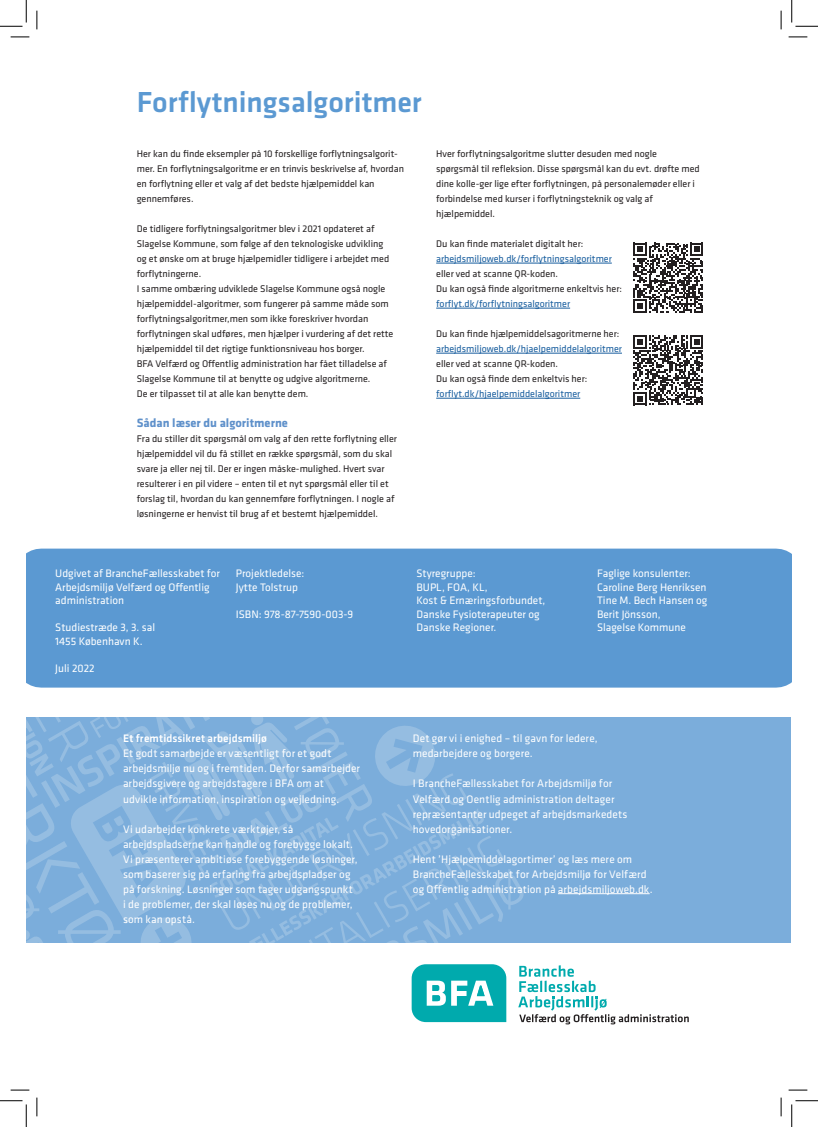
<style>
.page{position:relative;width:818px;height:1127px;background:#fff}
.page>*{position:absolute;margin:0;border:0;box-sizing:border-box;transform-origin:0 0}
.rubrik-2{font:500 30px "Klavika";color:#5b99d2}
.Brød{font:700 12.5px "Klavika";color:#5e90ca}
.Boksbrød{font:11.25px "Klavika";letter-spacing:.005em;color:#fff}
.t1{font:11.25px/13.5px "Klavika Basic";color:#fff}
.Boksbrød-2{font:500 11.25px "Klavika";letter-spacing:.01em;color:#fff}
.Brød-2{font:10px/15px "Klavika";color:#231f20}
.Brød-3{font:10px/15px "Klavika";color:#175d9e}
.s1{color:#231f20}
</style>
<div class="page">
<svg style="left:412px;top:964px;width:94px;height:57px"></svg>
<svg style="left:518px;top:965px;width:171px;height:59px"></svg>
<hr style="left:436px;top:263px;width:176px;height:1px;background:#175d9e">
<hr style="left:436px;top:308px;width:134px;height:1px;background:#175d9e">
<hr style="left:436px;top:353px;width:186px;height:1px;background:#175d9e">
<hr style="left:436px;top:398px;width:144px;height:1px;background:#175d9e">
<svg style="left:633px;top:243px;width:70px;height:69px"></svg>
<svg style="left:633px;top:335px;width:70px;height:70px"></svg>
<div style="left:26px;top:548px;width:766px;height:139px;background:#5b99d2"></div>
<div style="left:26px;top:717px;width:764px;height:225px;background:#7baddb"></div>
<svg style="left:26px;top:717px;width:498px;height:225px"></svg>
<hr style="left:558px;top:893px;width:92px;height:1px;background:#fff">
<svg style="left:11px;top:36px;width:18px;height:2px"></svg>
<svg style="left:788px;top:36px;width:19px;height:2px"></svg>
<svg style="left:11px;top:1089px;width:18px;height:1px"></svg>
<svg style="left:788px;top:1089px;width:19px;height:1px"></svg>
<svg style="left:36px;top:11px;width:2px;height:18px"></svg>
<svg style="left:36px;top:1097px;width:2px;height:18px"></svg>
<svg style="left:780px;top:11px;width:2px;height:18px"></svg>
<svg style="left:780px;top:1097px;width:2px;height:18px"></svg>
<svg style="left:0;top:0;width:27px;height:27px"></svg>
<svg style="left:0;top:1100px;width:27px;height:26px"></svg>
<svg style="left:791px;top:0;width:27px;height:27px"></svg>
<svg style="left:791px;top:1100px;width:27px;height:26px"></svg>
<p class="rubrik-2" style="left:137px;top:82px;width:287px">Forflytningsalgoritmer</p>
<p class="Brød-2" style="left:137px;top:146px;width:269px">Her kan du finde eksempler på 10 forskellige forflytningsalgorit&shy;mer. En forflytningsalgoritme er en trinvis beskrivelse af, hvordan en forflytning eller et valg af det bedste hjælpemiddel kan gennemføres.</p>
<p class="Brød-2" style="left:137px;top:221px;width:254px">De tidligere forflytningsalgoritmer blev i 2021 opdateret af Slagelse Kommune, som følge af den teknologiske udvikling og et ønske om at bruge hjælpemidler tidligere i arbejdet med forflytningerne.</p>
<p class="Brød-2" style="left:137px;top:281px;width:250px">I samme ombæring udviklede Slagelse Kommune også nogle</p>
<p class="Brød-2" style="left:137px;top:296px;width:253px">hjælpemiddel-algoritmer, som fungerer på samme måde som</p>
<p class="Brød-2" style="left:137px;top:311px;width:233px">forflytningsalgoritmer,men som ikke foreskriver hvordan</p>
<p class="Brød-2" style="left:137px;top:326px;width:258px">forflytningen skal udføres, men hjælper i vurdering af det rette</p>
<p class="Brød-2" style="left:137px;top:341px;width:229px">hjælpemiddel til det rigtige funktionsniveau hos borger.</p>
<p class="Brød-2" style="left:137px;top:356px;width:252px">BFA Velfærd og Offentlig administration har fået tilladelse af</p>
<p class="Brød-2" style="left:137px;top:371px;width:235px">Slagelse Kommune til at benytte og udgive algoritmerne.</p>
<p class="Brød-2" style="left:137px;top:386px;width:173px">De er tilpasset til at alle kan benytte dem.</p>
<p class="Brød" style="left:137px;top:414px;width:153px">Sådan læser du algoritmerne</p>
<p class="Brød-2" style="left:137px;top:431px;width:262px">Fra du stiller dit spørgsmål om valg af den rette forflytning eller</p>
<p class="Brød-2" style="left:137px;top:446px;width:257px">hjælpemiddel vil du få stillet en række spørgsmål, som du skal</p>
<p class="Brød-2" style="left:137px;top:461px;width:259px">svare ja eller nej til. Der er ingen måske-mulighed. Hvert svar resulterer i en pil videre – enten til et nyt spørgsmål eller til et forslag til, hvordan du kan gennemføre forflytningen. I nogle af løsningerne er henvist til brug af et bestemt hjælpemiddel.</p>
<p class="Brød-2" style="left:436px;top:146px;width:222px">Hver forflytningsalgoritme slutter desuden med nogle</p>
<p class="Brød-2" style="left:436px;top:161px;width:265px">spørgsmål til refleksion. Disse spørgsmål kan du evt. drøfte med</p>
<p class="Brød-2" style="left:436px;top:176px;width:260px">dine kolle-ger lige efter forflytningen, på personalemøder eller i</p>
<p class="Brød-2" style="left:436px;top:191px;width:218px">forbindelse med kurser i forflytningsteknik og valg af</p>
<p class="Brød-2" style="left:436px;top:206px;width:60px">hjælpemiddel.</p>
<p class="Brød-2" style="left:436px;top:236px;width:149px">Du kan finde materialet digitalt her:</p>
<p class="Brød-3" style="left:436px;top:251px;width:177px">arbejdsmiljoweb.dk/forflytningsalgoritmer <span class="s1">eller ved at scanne QR-koden.</span></p>
<p class="Brød-2" style="left:436px;top:281px;width:187px">Du kan også finde algoritmerne enkeltvis her:</p>
<p class="Brød-3" style="left:436px;top:296px;width:135px">forflyt.dk/forflytningsalgoritmer</p>
<p class="Brød-2" style="left:436px;top:326px;width:185px">Du kan finde hjælpemiddelsagoritmerne her:</p>
<p class="Brød-3" style="left:436px;top:341px;width:187px">arbejdsmiljoweb.dk/hjaelpemiddelalgoritmer <span class="s1">eller ved at scanne QR-koden.</span></p>
<p class="Brød-2" style="left:436px;top:371px;width:153px">Du kan også finde dem enkeltvis her:</p>
<p class="Brød-3" style="left:436px;top:386px;width:146px">forflyt.dk/hjaelpemiddelalgoritmer</p>
<p class="t1" style="left:55px;top:566px;width:166px">Udgivet af BrancheFællesskabet for<br>Arbejdsmiljø Velfærd og Offentlig administration</p>
<p class="t1" style="left:55px;top:620px;width:101px">Studiestræde 3, 3. sal</p>
<p class="t1" style="left:55px;top:633px;width:89px">1455 København K.</p>
<p class="t1" style="left:55px;top:660px;width:41px">Juli 2022</p>
<p class="t1" style="left:236px;top:566px;width:70px">Projektledelse:</p>
<p class="t1" style="left:236px;top:579px;width:64px">Jytte Tolstrup</p>
<p class="t1" style="left:236px;top:606px;width:119px">ISBN: 978-87-7590-003-9</p>
<p class="Boksbrød-2" style="left:123px;top:731px;width:145px">Et fremtidssikret arbejdsmiljø</p>
<p class="Boksbrød" style="left:123px;top:746px;width:210px">Et godt samarbejde er væsentligt for et godt</p>
<p class="Boksbrød" style="left:123px;top:761px;width:238px">arbejdsmiljø nu og i fremtiden. Derfor samarbejder</p>
<p class="Boksbrød" style="left:123px;top:776px;width:202px">arbejdsgivere og arbejdstagere i BFA om at</p>
<p class="Boksbrød" style="left:123px;top:791px;width:218px">udvikle information, inspiration og vejledning.</p>
<p class="Boksbrød" style="left:123px;top:821px;width:172px">Vi udarbejder konkrete værktøjer, så</p>
<p class="Boksbrød" style="left:123px;top:836px;width:232px">arbejdspladserne kan handle og forebygge lokalt.</p>
<p class="Boksbrød" style="left:123px;top:851px;width:236px">Vi præsenterer ambitiøse forebyggende løsninger,</p>
<p class="Boksbrød" style="left:123px;top:866px;width:229px">som baserer sig på erfaring fra arbejdspladser og</p>
<p class="Boksbrød" style="left:123px;top:881px;width:231px">på forskning. Løsninger som tager udgangspunkt</p>
<p class="Boksbrød" style="left:123px;top:896px;width:231px">i de problemer, der skal løses nu og de problemer,</p>
<p class="Boksbrød" style="left:123px;top:911px;width:73px">som kan opstå.</p>
<p class="t1" style="left:416px;top:566px;width:61px">Styregruppe:</p>
<p class="t1" style="left:416px;top:579px;width:73px">BUPL, FOA, KL,</p>
<p class="t1" style="left:416px;top:593px;width:130px">Kost &amp; Ernæringsforbundet,</p>
<p class="t1" style="left:416px;top:606px;width:125px">Danske Fysioterapeuter og</p>
<p class="t1" style="left:416px;top:620px;width:81px">Danske Regioner.</p>
<p class="t1" style="left:597px;top:566px;width:95px">Faglige konsulenter:</p>
<p class="t1" style="left:597px;top:579px;width:111px">Caroline Berg Henriksen</p>
<p class="t1" style="left:597px;top:593px;width:112px">Tine M. Bech Hansen og</p>
<p class="t1" style="left:597px;top:606px;width:65px">Berit Jönsson,</p>
<p class="t1" style="left:597px;top:620px;width:90px">Slagelse Kommune</p>
<p class="Boksbrød" style="left:413px;top:731px;width:186px">Det gør vi i enighed – til gavn for ledere,</p>
<p class="Boksbrød" style="left:413px;top:746px;width:122px">medarbejdere og borgere.</p>
<p class="Boksbrød" style="left:413px;top:776px;width:201px">I BrancheFællesskabet for Arbejdsmiljø for</p>
<p class="Boksbrød" style="left:413px;top:791px;width:203px">Velfærd og Oentlig administration deltager</p>
<p class="Boksbrød" style="left:413px;top:806px;width:216px">repræsentanter udpeget af arbejdsmarkedets</p>
<p class="Boksbrød" style="left:413px;top:821px;width:101px">hovedorganisationer.</p>
<p class="Boksbrød" style="left:413px;top:851px;width:221px">Hent ’Hjælpemiddelagortimer’ og læs mere om</p>
<p class="Boksbrød" style="left:413px;top:866px;width:236px">BrancheFællesskabet for Arbejdsmiljø for Velfærd</p>
<p class="Boksbrød" style="left:413px;top:881px;width:241px">og Offentlig administration på arbejdsmiljoweb.dk.</p>
</div>
